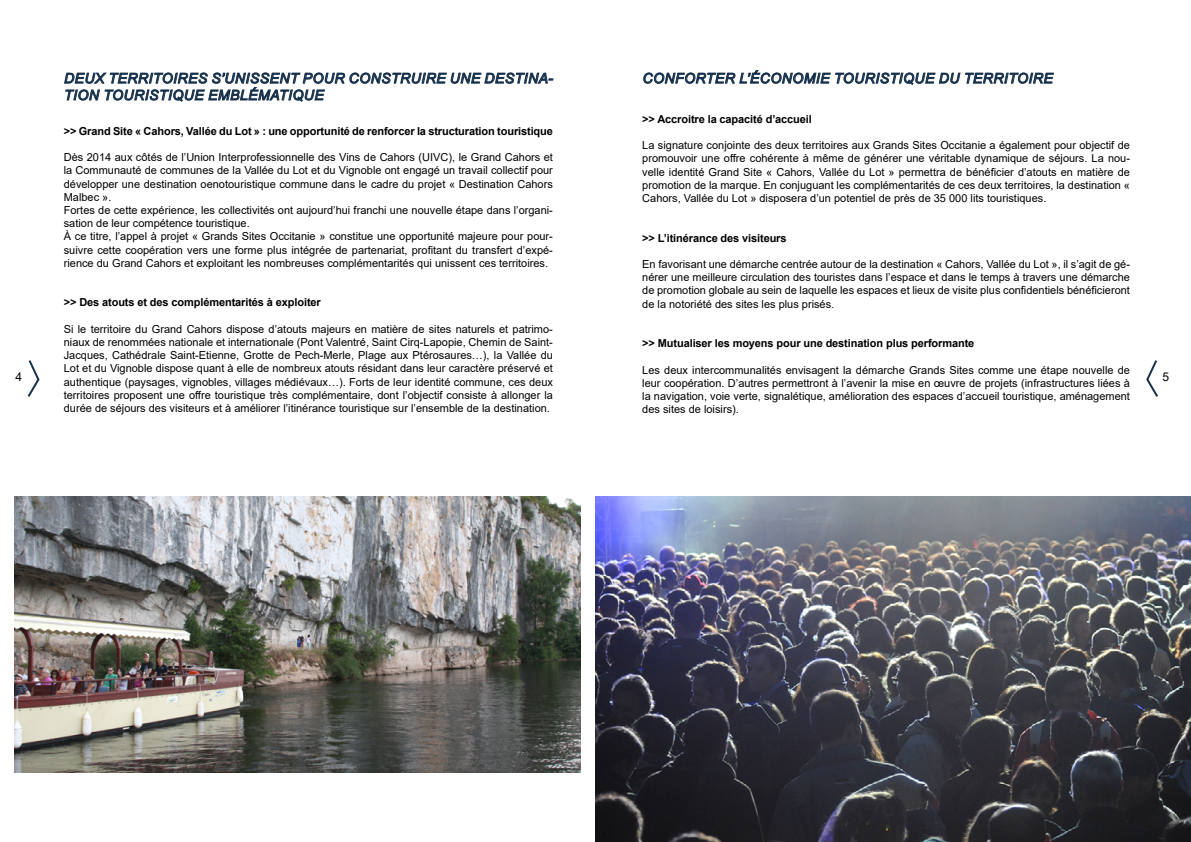
<style>
.page{position:relative;width:1191px;height:842px;background:#fff}
.page>*{position:absolute;margin:0;border:0;box-sizing:border-box;transform-origin:0 0}
.t1{font:italic 14px/16.8px "Arial";letter-spacing:.035em;color:#17314c}
.t2{font:12px "Arial";color:#000}
.t3{font:11px/13.2px "Arial";color:#000;text-align:justify}
.t4{font:700 11px "Arial";letter-spacing:-.01em;color:#000}
</style>
<div class="page">
<svg style="left:64px;top:72px;width:489px;height:30px"></svg>
<svg style="left:643px;top:70px;width:411px;height:15px"></svg>
<img style="left:15px;top:496px;width:565px;height:276px">
<img style="left:595px;top:496px;width:596px;height:346px">
<svg style="left:27px;top:360px;width:13px;height:37px"></svg>
<svg style="left:1146px;top:360px;width:12px;height:37px"></svg>
<p class="t1" style="left:642px;top:70px;width:412px">CONFORTER L’ÉCONOMIE TOURISTIQUE DU TERRITOIRE</p>
<p class="t4" style="left:642px;top:111px;width:171px">&gt;&gt; Accroitre la capacité d’accueil</p>
<p class="t3" style="left:642px;top:139px;width:489px">La signature conjointe des deux territoires aux Grands Sites Occitanie a également pour objectif de promouvoir une offre cohérente à même de générer une véritable dynamique de séjours. La nou&shy;velle identité Grand Site « Cahors, Vallée du Lot » permettra de bénéficier d’atouts en matière de promotion de la marque. En conjuguant les complémentarités de ces deux territoires, la destination « Cahors, Vallée du Lot » disposera d’un potentiel de près de 35 000 lits touristiques.</p>
<p class="t4" style="left:642px;top:230px;width:146px">&gt;&gt; L’itinérance des visiteurs</p>
<p class="t3" style="left:642px;top:257px;width:489px">En favorisant une démarche centrée autour de la destination « Cahors, Vallée du Lot », il s’agit de gé&shy;nérer une meilleure circulation des touristes dans l’espace et dans le temps à travers une démarche de promotion globale au sein de laquelle les espaces et lieux de visite plus confidentiels bénéficieront de la notoriété des sites les plus prisés.</p>
<p class="t4" style="left:642px;top:336px;width:333px">&gt;&gt; Mutualiser les moyens pour une destination plus performante</p>
<p class="t3" style="left:642px;top:363px;width:489px">Les deux intercommunalités envisagent la démarche Grands Sites comme une étape nouvelle de leur coopération. D’autres permettront à l’avenir la mise en œuvre de projets (infrastructures liées à la navigation, voie verte, signalétique, amélioration des espaces d’accueil touristique, aménagement des sites de loisirs).</p>
<p class="t1" style="left:64px;top:70px;width:490px">DEUX TERRITOIRES S’UNISSENT POUR CONSTRUIRE UNE DESTINA-<br>TION TOURISTIQUE EMBLÉMATIQUE</p>
<p class="t4" style="left:64px;top:123px;width:490px">&gt;&gt; Grand Site « Cahors, Vallée du Lot » : une opportunité de renforcer la structuration touristique</p>
<p class="t3" style="left:64px;top:151px;width:490px;text-align:left">Dès 2014 aux côtés de l’U nion I nterprofessionnelle des Vins de Cahors (UIVC), le Grand Cahors et la Communauté de communes de la Vallée du Lot et du Vignoble ont engagé un travail collectif pour développer une destination oenotouristique commune dans le cadre du projet « Destination Cahors Malbec ».<br>Fortes de cette expérience, les collectivités ont aujourd’hui franchi une nouvelle étape dans l’organi&shy;sation de leur compétence touristique.<br>À ce titre, l’appel à projet « Grands Sites Occitanie » constitue une opportunité majeure pour pour&shy;suivre cette coopération vers une forme plus intégrée de partenariat, profitant du transfert d’expé&shy;rience du Grand Cahors et exploitant les nombreuses complémentarités qui unissent ces territoires.</p>
<p class="t4" style="left:64px;top:295px;width:258px">&gt;&gt; Des atouts et des complémentarités à exploiter</p>
<p class="t3" style="left:64px;top:322px;width:490px">Si le territoire du Grand Cahors dispose d’atouts majeurs en matière de sites naturels et patrimo&shy;niaux de renommées nationale et internationale (Pont Valentré, Saint Cirq-Lapopie, Chemin de Saint-Jacques, Cathédrale Saint-Etienne, Grotte de Pech-Merle, Plage aux Ptérosaures…), la Vallée du Lot et du Vignoble dispose quant à elle de nombreux atouts résidant dans leur caractère préservé et authentique (paysages, vignobles, villages médiévaux…). Forts de leur identité commune, ces deux territoires proposent une offre touristique très complémentaire, dont l’objectif consiste à allonger la durée de séjours des visiteurs et à améliorer l’itinérance touristique sur l’ensemble de la destination.</p>
<p class="t2" style="left:16px;top:368px;width:8px">4</p>
<p class="t2" style="left:1162px;top:368px;width:8px">5</p>
</div>
